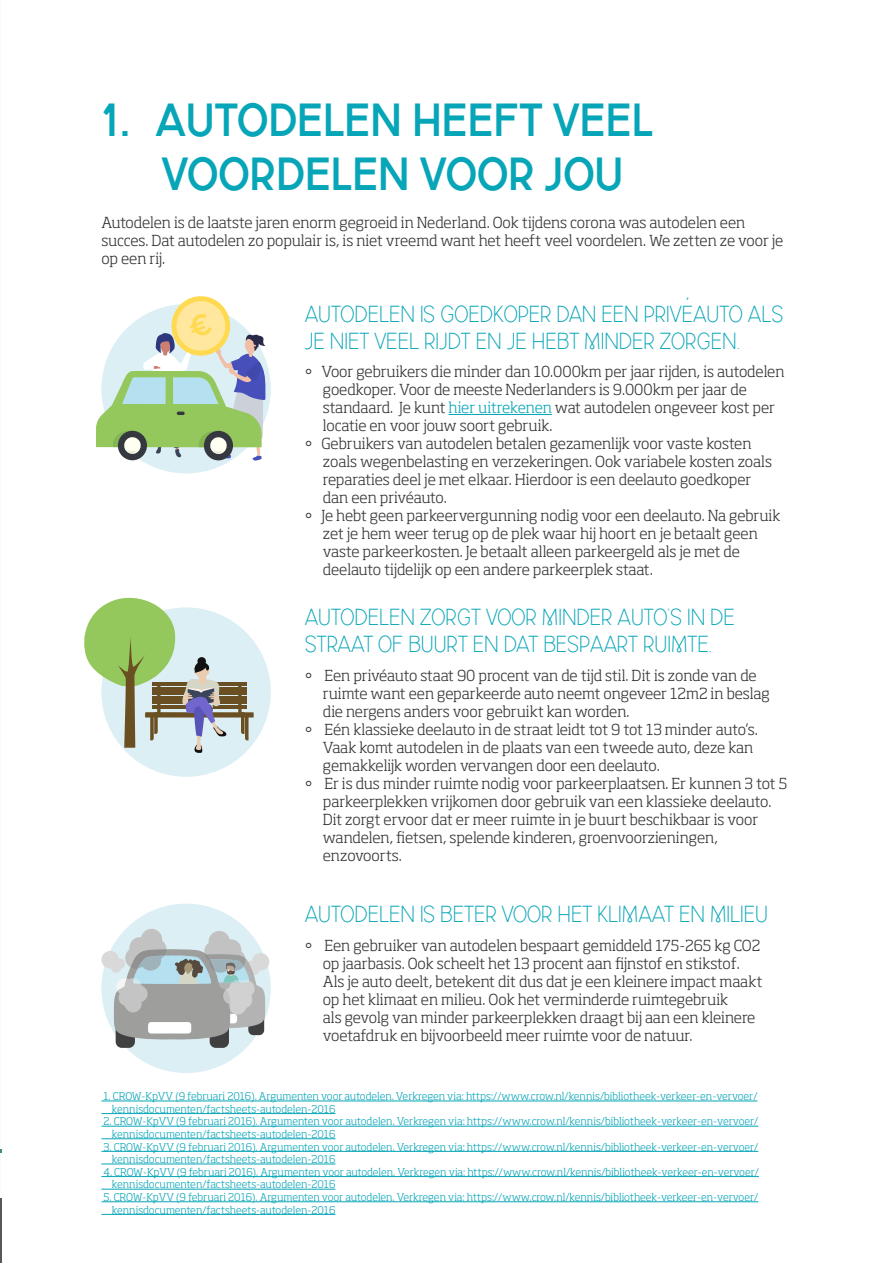
<style>
.page{position:relative;width:893px;height:1263px;background:#fff}
.page>*{position:absolute;margin:0;border:0;box-sizing:border-box;transform-origin:0 0}
.t1{font:45px "N&M Utrecht Bold";color:#06a5b7}
.t2{font:30px "NM Utrecht";color:#06a5b7}
.t3{font:22.5px/27px "NM Utrecht";color:#06a5b7}
.t4{font:300 15px/18px "Soho Std";letter-spacing:-.005em;color:#343332}
.t5{font:300 10.5px "Soho Std";color:#06a5b7}
.s1{color:#06a5b7}
</style>
<div class="page">
<hr style="left:0;top:1198px;width:1px;height:65px;background:#585856">
<hr style="left:448px;top:414px;width:104px;height:1px;background:#06a5b7">
<div style="left:101px;top:304px;width:170px;height:169px;background:#dceff4;border-radius:50%"></div>
<div style="left:101px;top:607px;width:170px;height:170px;background:#dceff4;border-radius:50%"></div>
<div style="left:101px;top:904px;width:170px;height:169px;background:#dceff4;border-radius:50%"></div>
<hr style="left:101px;top:1101px;width:656px;height:1px;background:#06a5b7">
<hr style="left:101px;top:1113px;width:234px;height:1px;background:#06a5b7">
<hr style="left:101px;top:1126px;width:657px;height:1px;background:#06a5b7">
<hr style="left:101px;top:1138px;width:234px;height:1px;background:#06a5b7">
<hr style="left:101px;top:1151px;width:657px;height:1px;background:#06a5b7">
<hr style="left:101px;top:1164px;width:234px;height:1px;background:#06a5b7">
<hr style="left:101px;top:1176px;width:658px;height:1px;background:#06a5b7">
<hr style="left:101px;top:1189px;width:234px;height:1px;background:#06a5b7">
<hr style="left:101px;top:1201px;width:657px;height:1px;background:#06a5b7">
<hr style="left:101px;top:1214px;width:234px;height:1px;background:#06a5b7">
<svg style="left:84px;top:597px;width:170px;height:156px"></svg>
<div style="left:210px;top:1008px;width:19px;height:40px;background:#404040;border-radius:6px"></div>
<div style="left:116px;top:1008px;width:19px;height:40px;background:#404040;border-radius:6px"></div>
<svg style="left:101px;top:929px;width:168px;height:111px"></svg>
<svg style="left:96px;top:296px;width:170px;height:165px"></svg>
<p class="t1" style="left:101px;top:102px;width:553px">1. AUTODELEN HEEFT VEEL</p>
<p class="t1" style="left:161px;top:156px;width:464px">VOORDELEN VOOR JOU</p>
<p class="t4" style="left:101px;top:214px;width:683px">Autodelen is de laatste jaren enorm gegroeid in Nederland. Ook tijdens corona was autodelen een succes. Dat autodelen zo populair is, is niet vreemd want het heeft veel voordelen. We zetten ze voor je op een rij.</p>
<p class="t2" style="left:686px;top:297px;width:5px">‘</p>
<p class="t3" style="left:305px;top:303px;width:480px">AUTODELEN IS GOEDKOPER DAN EEN PRIVEAUTO ALS<br>JE NIET VEEL RIJDT EN JE HEBT MINDER ZORGEN.</p>
<p class="t4" style="left:305px;top:363px;width:481px">• Voor gebruikers die minder dan 10.000km per jaar rijden, is autodelen</p>
<p class="t4" style="left:323px;top:381px;width:425px">goedkoper. Voor de meeste Nederlanders is 9.000km per jaar de</p>
<p class="t4" style="left:323px;top:399px;width:454px">standaard. Je kunt <span class="s1">hier uitrekenen</span> wat autodelen ongeveer kost per</p>
<p class="t4" style="left:323px;top:417px;width:231px">locatie en voor jouw soort gebruik.</p>
<p class="t4" style="left:305px;top:435px;width:448px">• Gebruikers van autodelen betalen gezamenlijk voor vaste kosten</p>
<p class="t4" style="left:323px;top:453px;width:451px">zoals wegenbelasting en verzekeringen. Ook variabele kosten zoals</p>
<p class="t4" style="left:323px;top:471px;width:430px">reparaties deel je met elkaar. Hierdoor is een deelauto goedkoper</p>
<p class="t4" style="left:323px;top:489px;width:126px">dan een privéauto.</p>
<p class="t4" style="left:305px;top:507px;width:477px">• Je hebt geen parkeervergunning nodig voor een deelauto. Na gebruik</p>
<p class="t4" style="left:323px;top:525px;width:437px">zet je hem weer terug op de plek waar hij hoort en je betaalt geen</p>
<p class="t4" style="left:323px;top:543px;width:419px">vaste parkeerkosten. Je betaalt alleen parkeergeld als je met de</p>
<p class="t4" style="left:323px;top:561px;width:331px">deelauto tijdelijk op een andere parkeerplek staat.</p>
<p class="t3" style="left:305px;top:606px;width:431px">AUTODELEN ZORGT VOOR MINDER AUTO’S IN DE<br>STRAAT OF BUURT EN DAT BESPAART RUIMTE.</p>
<p class="t4" style="left:305px;top:666px;width:453px">• Een privéauto staat 90 procent van de tijd stil. Dit is zonde van de</p>
<p class="t4" style="left:323px;top:684px;width:449px">ruimte want een geparkeerde auto neemt ongeveer 12m2 in beslag</p>
<p class="t4" style="left:323px;top:702px;width:308px">die nergens anders voor gebruikt kan worden.</p>
<p class="t4" style="left:305px;top:720px;width:455px">• Eén klassieke deelauto in de straat leidt tot 9 tot 13 minder auto’s.</p>
<p class="t4" style="left:323px;top:738px;width:432px">Vaak komt autodelen in de plaats van een tweede auto, deze kan</p>
<p class="t4" style="left:323px;top:756px;width:338px">gemakkelijk worden vervangen door een deelauto.</p>
<p class="t4" style="left:305px;top:774px;width:484px">• Er is dus minder ruimte nodig voor parkeerplaatsen. Er kunnen 3 tot 5</p>
<p class="t4" style="left:323px;top:792px;width:450px">parkeerplekken vrijkomen door gebruik van een klassieke deelauto.</p>
<p class="t4" style="left:323px;top:810px;width:437px">Dit zorgt ervoor dat er meer ruimte in je buurt beschikbaar is voor</p>
<p class="t4" style="left:323px;top:828px;width:396px">wandelen, fietsen, spelende kinderen, groenvoorzieningen,</p>
<p class="t4" style="left:323px;top:846px;width:80px">enzovoorts.</p>
<p class="t3" style="left:305px;top:902px;width:465px">AUTODELEN IS BETER VOOR HET KLIMAAT EN MILIEU</p>
<p class="t4" style="left:305px;top:937px;width:457px">• Een gebruiker van autodelen bespaart gemiddeld 175-265 kg CO2</p>
<p class="t4" style="left:323px;top:955px;width:418px">op jaarbasis. Ook scheelt het 13 procent aan fijnstof en stikstof.</p>
<p class="t4" style="left:323px;top:973px;width:441px">Als je auto deelt, betekent dit dus dat je een kleinere impact maakt</p>
<p class="t4" style="left:323px;top:991px;width:407px">op het klimaat en milieu. Ook het verminderde ruimtegebruik</p>
<p class="t4" style="left:323px;top:1009px;width:434px">als gevolg van minder parkeerplekken draagt bij aan een kleinere</p>
<p class="t4" style="left:323px;top:1027px;width:371px">voetafdruk en bijvoorbeeld meer ruimte voor de natuur.</p>
<p class="t5" style="left:104px;top:1090px;width:655px">1. CROW-KpVV (9 februari 2016). Argumenten voor autodelen. Verkregen via: https://www.crow.nl/kennis/bibliotheek-verkeer-en-vervoer/</p>
<p class="t5" style="left:112px;top:1102px;width:225px">kennisdocumenten/factsheets-autodelen-2016</p>
<p class="t5" style="left:104px;top:1115px;width:656px">2. CROW-KpVV (9 februari 2016). Argumenten voor autodelen. Verkregen via: https://www.crow.nl/kennis/bibliotheek-verkeer-en-vervoer/</p>
<p class="t5" style="left:112px;top:1127px;width:225px">kennisdocumenten/factsheets-autodelen-2016</p>
<p class="t5" style="left:104px;top:1140px;width:656px">3. CROW-KpVV (9 februari 2016). Argumenten voor autodelen. Verkregen via: https://www.crow.nl/kennis/bibliotheek-verkeer-en-vervoer/</p>
<p class="t5" style="left:112px;top:1153px;width:225px">kennisdocumenten/factsheets-autodelen-2016</p>
<p class="t5" style="left:104px;top:1165px;width:657px">4. CROW-KpVV (9 februari 2016). Argumenten voor autodelen. Verkregen via: https://www.crow.nl/kennis/bibliotheek-verkeer-en-vervoer/</p>
<p class="t5" style="left:112px;top:1178px;width:225px">kennisdocumenten/factsheets-autodelen-2016</p>
<p class="t5" style="left:104px;top:1190px;width:656px">5. CROW-KpVV (9 februari 2016). Argumenten voor autodelen. Verkregen via: https://www.crow.nl/kennis/bibliotheek-verkeer-en-vervoer/</p>
<p class="t5" style="left:112px;top:1203px;width:225px">kennisdocumenten/factsheets-autodelen-2016</p>
</div>
